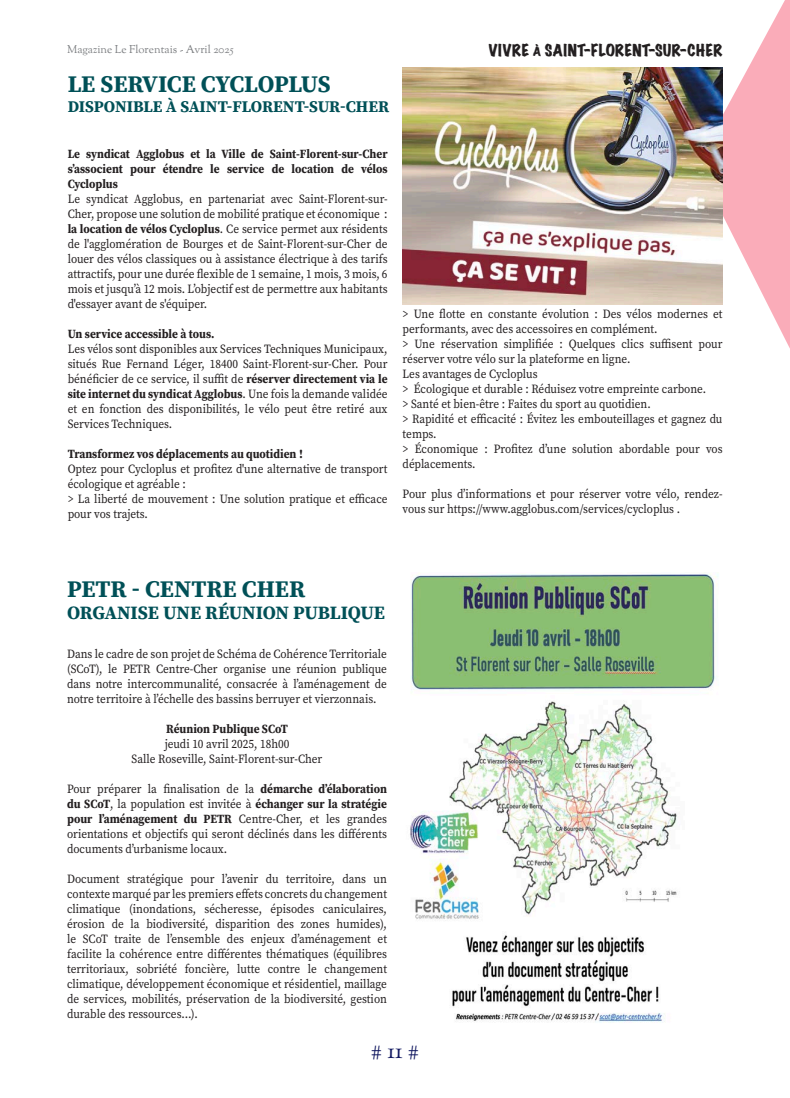
<style>
.page{position:relative;width:790px;height:1098px;background:#fff}
.page>*{position:absolute;margin:0;border:0;box-sizing:border-box;transform-origin:0 0}
.t1{font:700 23.75px "Source Serif Pro";color:#005057}
.t2{font:22.5px "OFL Goudy St M";color:#0f165f}
.t3{font:700 18.75px "Source Serif Pro";letter-spacing:-.015em;color:#005057}
.t4{font:700 16.25px "Source Serif Pro";letter-spacing:-.005em;color:#005057}
.t5{font:expanded 15px "Marker Felt";letter-spacing:.035em;color:#231f20}
.t6{font:12.5px/15px "Source Serif Pro";color:#231f20;text-align:justify;scale:.9 1}
.t7{font:700 12.5px/15px "Source Serif Pro";color:#231f20;text-align:justify;scale:.9 1}
.t8{font:11.25px "OFL Goudy St M";color:#7e8083}
.s1{font-weight:700}
</style>
<div class="page">
<svg style="left:696px;top:0;width:93px;height:347px"></svg>
<img style="left:402px;top:68px;width:320px;height:236px">
<img style="left:410px;top:573px;width:309px;height:450px">
<p class="t8" style="left:67px;top:42px;width:168px">Magazine Le Florentais - Avril 2025</p>
<p class="t5" style="left:488px;top:38px;width:235px">VIVRE À SAINT-FLORENT-SUR-CHER</p>
<h1 class="t1" style="left:68px;top:68px;width:264px">LE SERVICE CYCLOPLUS</h1>
<h3 class="t4" style="left:68px;top:95px;width:323px">DISPONIBLE À SAINT-FLORENT-SUR-CHER</h3>
<p class="t7" style="left:68px;top:146px;width:357px">Le syndicat Agglobus et la Ville de Saint-Florent-sur-Cher s’associent pour étendre le service de location de vélos Cycloplus</p>
<p class="t6" style="left:68px;top:191px;width:357px">Le syndicat Agglobus, en partenariat avec Saint-Florent-sur-Cher, propose une solution de mobilité pratique et économique : <span class="s1">la location de vélos Cycloplus</span>. Ce service permet aux résidents de l'agglomération de Bourges et de Saint-Florent-sur-Cher de louer des vélos classiques ou à assistance électrique à des tarifs attractifs, pour une durée flexible de 1 semaine, 1 mois, 3 mois, 6 mois et jusqu’à 12 mois. L’objectif est de permettre aux habitants d'essayer avant de s'équiper.</p>
<p class="t7" style="left:68px;top:326px;width:165px">Un service accessible à tous.</p>
<p class="t6" style="left:68px;top:341px;width:357px">Les vélos sont disponibles aux Services Techniques Municipaux, situés Rue Fernand Léger, 18400 Saint-Florent-sur-Cher. Pour bénéficier de ce service, il suffit de <span class="s1">réserver directement via le site internet du syndicat Agglobus</span>. Une fois la demande validée et en fonction des disponibilités, le vélo peut être retiré aux Services Techniques.</p>
<p class="t7" style="left:68px;top:446px;width:263px">Transformez vos déplacements au quotidien !</p>
<p class="t6" style="left:68px;top:461px;width:357px;text-align:left">Optez pour Cycloplus et profitez d'une alternative de transport écologique et agréable :<br>&gt; La liberté de mouvement : Une solution pratique et efficace pour vos trajets.</p>
<p class="t6" style="left:402px;top:306px;width:357px;text-align:left">&gt; Une flotte en constante évolution : Des vélos modernes et performants, avec des accessoires en complément.<br>&gt; Une réservation simplifiée : Quelques clics suffisent pour réserver votre vélo sur la plateforme en ligne.<br>Les avantages de Cycloplus<br>&gt; Écologique et durable : Réduisez votre empreinte carbone.<br>&gt; Santé et bien-être : Faites du sport au quotidien.<br>&gt; Rapidité et efficacité : Évitez les embouteillages et gagnez du temps.<br>&gt; Économique : Profitez d’une solution abordable pour vos déplacements.</p>
<p class="t6" style="left:402px;top:486px;width:357px">Pour plus d’informations et pour réserver votre vélo, rendez&shy;vous sur https://www.agglobus.com/services/cycloplus .</p>
<h1 class="t1" style="left:67px;top:572px;width:239px">PETR - CENTRE CHER</h1>
<h3 class="t3" style="left:67px;top:600px;width:319px">ORGANISE UNE RÉUNION PUBLIQUE</h3>
<p class="t6" style="left:67px;top:646px;width:357px">Dans le cadre de son projet de Schéma de Cohérence Territoriale (SCoT), le PETR Centre-Cher organise une réunion publique dans notre intercommunalité, consacrée à l’aménagement de notre territoire à l’échelle des bassins berruyer et vierzonnais.</p>
<p class="t7" style="left:166px;top:721px;width:137px">Réunion Publique SCoT</p>
<p class="t6" style="left:131px;top:736px;width:213px;text-align:center">jeudi 10 avril 2025, 18h00<br>Salle Roseville, Saint-Florent-sur-Cher</p>
<p class="t6" style="left:67px;top:781px;width:357px">Pour préparer la finalisation de la <span class="s1">démarche d’élaboration du SCoT</span>, la population est invitée à <span class="s1">échanger sur la stratégie pour l’aménagement du PETR</span> Centre-Cher, et les grandes orientations et objectifs qui seront déclinés dans les différents documents d’urbanisme locaux.</p>
<p class="t6" style="left:67px;top:871px;width:357px">Document stratégique pour l’avenir du territoire, dans un contexte marqué par les premiers effets concrets du changement climatique (inondations, sécheresse, épisodes caniculaires, érosion de la biodiversité, disparition des zones humides), le SCoT traite de l’ensemble des enjeux d’aménagement et facilite la cohérence entre différentes thématiques (équilibres territoriaux, sobriété foncière, lutte contre le changement climatique, développement économique et résidentiel, maillage de services, mobilités, préservation de la biodiversité, gestion durable des ressources…).</p>
<h2 class="t2" style="left:370px;top:1036px;width:50px"># 11 #</h2>
</div>
